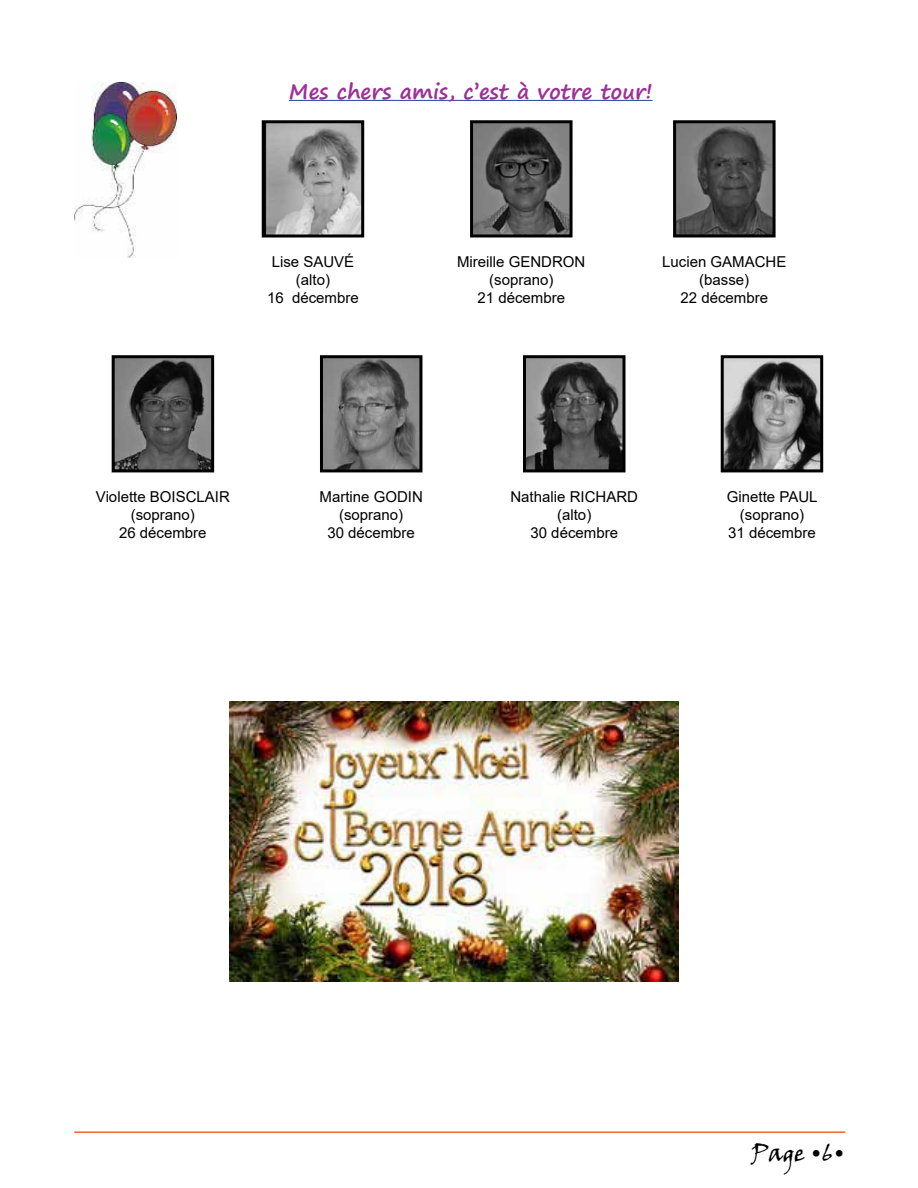
<style>
.page{position:relative;width:918px;height:1188px;background:#fff}
.page>*{position:absolute;margin:0;border:0;box-sizing:border-box;transform-origin:0 0}
.t1{font:24px "Viner Hand ITC";color:#000}
.t2{font:700 21px "Segoe Print";color:#9c3098}
.t3{font:15px/18px "Arial";color:#000;text-align:center}
</style>
<div class="page">
<hr style="left:74px;top:1131px;width:771px;height:2px;background:#f3652d">
<img style="left:74px;top:82px;width:103px;height:176px">
<hr style="left:289px;top:100px;width:364px;height:1px;background:#324a97">
<img style="left:266px;top:124px;width:94px;height:109px">
<div style="left:262px;top:120px;width:102px;height:117px;border:3px solid #000"></div>
<img style="left:474px;top:124px;width:95px;height:109px">
<div style="left:470px;top:120px;width:103px;height:117px;border:3px solid #000"></div>
<img style="left:116px;top:359px;width:94px;height:109px">
<div style="left:112px;top:355px;width:102px;height:117px;border:3px solid #000"></div>
<img style="left:324px;top:359px;width:94px;height:109px">
<div style="left:320px;top:355px;width:102px;height:117px;border:3px solid #000"></div>
<img style="left:677px;top:124px;width:95px;height:109px">
<div style="left:673px;top:120px;width:103px;height:117px;border:3px solid #000"></div>
<img style="left:527px;top:359px;width:94px;height:109px">
<div style="left:523px;top:355px;width:102px;height:117px;border:3px solid #000"></div>
<img style="left:725px;top:359px;width:94px;height:109px">
<div style="left:721px;top:355px;width:102px;height:117px;border:3px solid #000"></div>
<img style="left:230px;top:701px;width:448px;height:281px">
<h2 class="t2" style="left:289px;top:72px;width:365px">Mes chers amis, c’est à votre tour!</h2>
<p class="t3" style="left:267px;top:252px;width:93px">Lise SAUVÉ (alto)<br>16 décembre</p>
<p class="t3" style="left:457px;top:252px;width:130px">Mireille GENDRON (soprano)<br>21 décembre</p>
<p class="t3" style="left:662px;top:252px;width:126px">Lucien GAMACHE (basse)<br>22 décembre</p>
<p class="t3" style="left:96px;top:487px;width:135px">Violette BOISCLAIR (soprano)<br>26 décembre</p>
<p class="t3" style="left:320px;top:487px;width:105px">Martine GODIN (soprano)<br>30 décembre</p>
<p class="t3" style="left:510px;top:487px;width:129px">Nathalie RICHARD (alto)<br>30 décembre</p>
<p class="t3" style="left:727px;top:487px;width:92px">Ginette PAUL (soprano)<br>31 décembre</p>
<h1 class="t1" style="left:751px;top:1138px;width:96px">Page •6•</h1>
</div>
